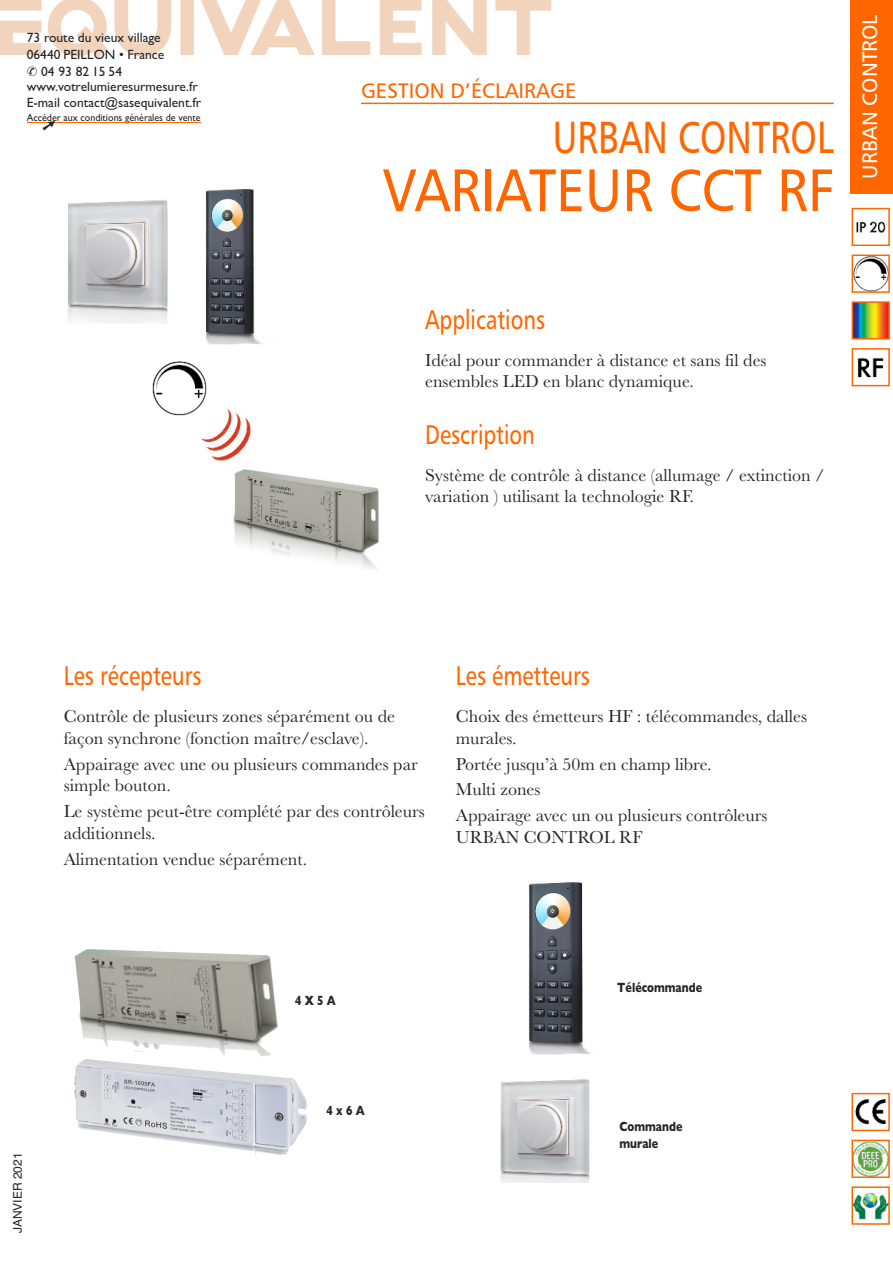
<style>
.page{position:relative;width:893px;height:1263px;background:#fff}
.page>*{position:absolute;margin:0;border:0;box-sizing:border-box;transform-origin:0 0}
.t1{font:60px "Humanist 777 BT Roman B";color:#f60;scale:.9 1}
.t2{font:45px "Humanist 777 BT Roman B";color:#f60;scale:.8 1}
.t3{font:27px "Humanist 777 BT Roman B";color:#f60;scale:.8 1}
.t4{font:21px "Humanist 777 BT Roman B";color:#f60}
.t5{font:21px "Humanist 777 BT Roman B";color:#fff}
.t6{font:18px/21.6px "Baskerville";color:#272627}
.t7{font:13.5px/16.6px "Gill Sans";color:#272627}
.t8{font:700 13.5px/16.2px "Gill Sans";color:#272627;scale:.8 1}
.t9{font:12px "Helvetica";color:#272627}
.t10{font:10.5px "Gill Sans";color:#272627;scale:.95 1}
</style>
<div class="page">
<img style="left:233px;top:469px;width:146px;height:100px">
<img style="left:855px;top:304px;width:32px;height:33px">
<div style="left:852px;top:301px;width:38px;height:39px;border:2px solid #f60"></div>
<img style="left:68px;top:200px;width:100px;height:123px">
<hr style="left:361px;top:103px;width:473px;height:1px;background:#f60">
<div style="left:850px;top:0;width:42px;height:194px;background:#f60"></div>
<img style="left:856px;top:221px;width:30px;height:12px">
<div style="left:852px;top:208px;width:38px;height:38px;border:2px solid #f60"></div>
<img style="left:855px;top:258px;width:32px;height:32px">
<div style="left:852px;top:255px;width:38px;height:38px;border:2px solid #f60"></div>
<img style="left:857px;top:358px;width:27px;height:20px">
<div style="left:852px;top:348px;width:38px;height:38px;border:2px solid #f60"></div>
<img style="left:854px;top:1191px;width:33px;height:29px">
<div style="left:851px;top:1186px;width:39px;height:39px;border:2px solid #f60"></div>
<img style="left:854px;top:1143px;width:33px;height:32px">
<div style="left:851px;top:1140px;width:39px;height:38px;border:2px solid #f60"></div>
<img style="left:855px;top:1099px;width:31px;height:26px">
<div style="left:851px;top:1093px;width:39px;height:38px;border:2px solid #f60"></div>
<img style="left:201px;top:406px;width:50px;height:51px">
<img style="left:212px;top:431px;width:39px;height:30px">
<img style="left:529px;top:882px;width:62px;height:173px">
<img style="left:500px;top:1079px;width:90px;height:103px">
<img style="left:74px;top:949px;width:204px;height:107px">
<img style="left:74px;top:1059px;width:233px;height:96px">
<img style="left:152px;top:361px;width:59px;height:59px">
<img style="left:205px;top:189px;width:57px;height:156px">
<img style="left:0;top:0;width:552px;height:57px">
<hr style="left:27px;top:122px;width:174px;height:1px;background:#f60">
<p class="t7" style="left:27px;top:29px;width:139px">73 route du vieux village<br>06440 PEILLON • France ✆ 04 93 821554</p>
<p class="t7" style="left:27px;top:78px;width:176px;line-height:16.2px">www.votrelumieresurmesure.fr<br>E-mail contact@sasequivalent.fr</p>
<p class="t10" style="left:27px;top:111px;width:184px">Accéder aux conditions générales de vente</p>
<p class="t4" style="left:361px;top:83px;width:217px">GESTION D’ÉCLAIRAGE</p>
<h2 class="t2" style="left:553px;top:119px;width:353px">URBAN CONTROL</h2>
<h1 class="t1" style="left:382px;top:166px;width:503px">VARIATEUR CCT RF</h1>
<p class="t5" style="left:861px;top:179px;width:165px;rotate:-90deg">URBAN CONTROL</p>
<h3 class="t3" style="left:425px;top:309px;width:151px">Applications</h3>
<p class="t6" style="left:425px;top:349px;width:343px">Idéal pour commander à distance et sans fil des ensembles LED en blanc dynamique.</p>
<h3 class="t3" style="left:425px;top:423px;width:139px">Description</h3>
<p class="t6" style="left:425px;top:464px;width:401px">Système de contrôle à distance (allumage / extinction / variation ) utilisant la technologie RF.</p>
<h3 class="t3" style="left:64px;top:665px;width:174px">Les récepteurs</h3>
<p class="t6" style="left:64px;top:705px;width:333px">Contrôle de plusieurs zones séparément ou de façon synchrone (fonction maître/esclave).</p>
<p class="t6" style="left:64px;top:753px;width:355px">Appairage avec une ou plusieurs commandes par simple bouton.</p>
<p class="t6" style="left:64px;top:800px;width:363px">Le système peut-être complété par des contrôleurs additionnels.</p>
<p class="t6" style="left:64px;top:847px;width:245px">Alimentation vendue séparément.</p>
<h3 class="t3" style="left:456px;top:665px;width:169px">Les émetteurs</h3>
<p class="t6" style="left:456px;top:705px;width:353px">Choix des émetteurs HF : télécommandes, dalles murales.</p>
<p class="t6" style="left:456px;top:750px;width:313px;line-height:25.8px">Portée jusqu’à 50m en champ libre.<br>Multi zones<br>Appairage avec un ou plusieurs contrôleurs</p>
<p class="t6" style="left:456px;top:826px;width:188px">URBAN CONTROL RF</p>
<p class="t9" style="left:11px;top:1233px;width:82px;rotate:-90deg">JANVIER 2021</p>
<p class="t8" style="left:295px;top:992px;width:52px">4X5A</p>
<p class="t8" style="left:327px;top:1102px;width:49px">4x6A</p>
<p class="t8" style="left:617px;top:979px;width:108px">Télécommande</p>
<p class="t8" style="left:620px;top:1119px;width:80px">Commande murale</p>
</div>
